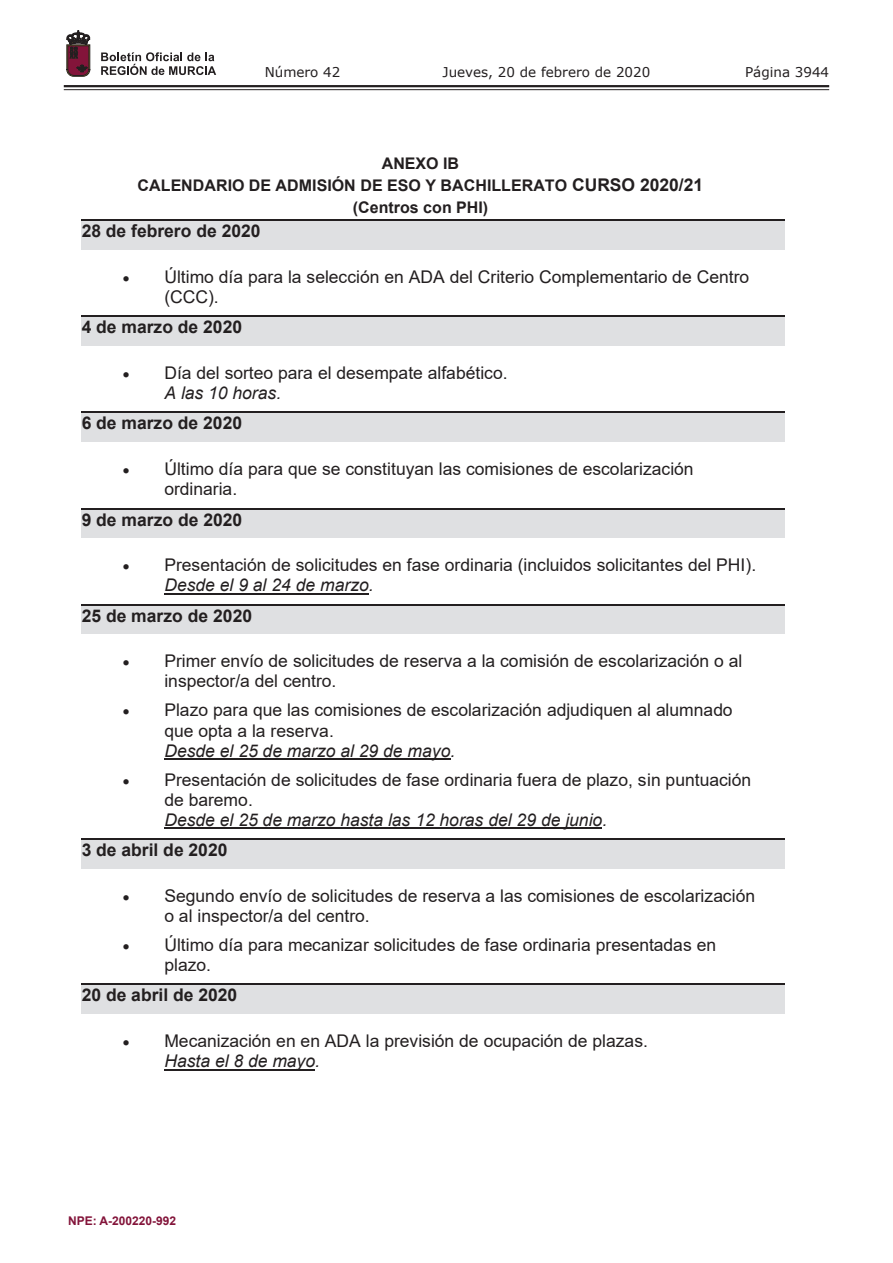
<style>
.page{position:relative;width:893px;height:1263px;background:#fff}
.page>*{position:absolute;margin:0;border:0;box-sizing:border-box;transform-origin:0 0}
.t1{font:17.55px/20.1px "Arial";color:#231f20}
.t2{font:700 17.55px "Arial";color:#231f20}
.t3{font:italic 17.55px "Arial";color:#231f20}
.t4{font:700 16.05px/22.2px "Arial";color:#231f20;text-align:center}
.t5{font:13.5px "Verdana";color:#231f20}
.t6{font:700 12px "Arial";color:#83143a}
.s1{font-size:17.55px}
.s2{font-style:italic}
</style>
<div class="page">
<hr style="left:64px;top:85px;width:765px;height:2px;background:#231f20">
<hr style="left:64px;top:89px;width:765px;height:1px;background:#231f20">
<svg style="left:101px;top:52px;width:115px;height:23px"></svg>
<svg style="left:67px;top:31px;width:23px;height:45px"></svg>
<div style="left:82px;top:221px;width:703px;height:29px;background:#dfe0e2"></div>
<hr style="left:82px;top:219px;width:703px;height:2px;background:#231f20">
<div style="left:82px;top:317px;width:703px;height:29px;background:#dfe0e2"></div>
<hr style="left:82px;top:316px;width:703px;height:1px;background:#231f20">
<div style="left:82px;top:413px;width:703px;height:29px;background:#dfe0e2"></div>
<hr style="left:82px;top:412px;width:703px;height:1px;background:#231f20">
<div style="left:82px;top:509px;width:703px;height:29px;background:#dfe0e2"></div>
<hr style="left:82px;top:508px;width:703px;height:1px;background:#231f20">
<hr style="left:164px;top:593px;width:205px;height:1px;background:#231f20">
<div style="left:82px;top:605px;width:703px;height:29px;background:#dfe0e2"></div>
<hr style="left:82px;top:604px;width:703px;height:1px;background:#231f20">
<hr style="left:164px;top:758px;width:286px;height:2px;background:#231f20">
<hr style="left:164px;top:828px;width:438px;height:1px;background:#231f20">
<div style="left:82px;top:840px;width:703px;height:29px;background:#dfe0e2"></div>
<hr style="left:82px;top:838px;width:703px;height:2px;background:#231f20">
<div style="left:82px;top:985px;width:703px;height:29px;background:#dfe0e2"></div>
<hr style="left:82px;top:983px;width:703px;height:2px;background:#231f20">
<hr style="left:164px;top:1069px;width:151px;height:1px;background:#231f20">
<p class="t5" style="left:265px;top:62px;width:77px">Número 42</p>
<p class="t5" style="left:443px;top:62px;width:209px">Jueves, 20 de febrero de 2020</p>
<p class="t5" style="left:745px;top:62px;width:86px">Página 3944</p>
<p class="t4" style="left:138px;top:152px;width:567px">ANEXO IB<br>CALENDARIO DE ADMISIÓN DE ESO Y BACHILLERATO <span class="s1">CURSO 2020/21 </span>(Centros con PHI)</p>
<p class="t2" style="left:82px;top:219px;width:180px">28 de febrero de 2020</p>
<p class="t1" style="left:164px;top:266px;width:586px;text-indent:-41px">• Último día para la selección en ADA del Criterio Complementario de Centro (CCC).</p>
<p class="t2" style="left:82px;top:315px;width:162px">4 de marzo de 2020</p>
<p class="t1" style="left:164px;top:363px;width:345px;text-indent:-41px">• Día del sorteo para el desempate alfabético.<br><span class="s2">A las 10 horas.</span></p>
<p class="t2" style="left:82px;top:411px;width:162px">6 de marzo de 2020</p>
<p class="t1" style="left:164px;top:459px;width:531px;text-indent:-41px">• Último día para que se constituyan las comisiones de escolarización ordinaria.</p>
<p class="t2" style="left:82px;top:507px;width:162px">9 de marzo de 2020</p>
<p class="t1" style="left:164px;top:555px;width:593px;text-indent:-41px">• Presentación de solicitudes en fase ordinaria (incluidos solicitantes del PHI).<br><span class="s2">Desde el 9 al 24 de marzo.</span></p>
<p class="t2" style="left:82px;top:603px;width:172px">25 de marzo de 2020</p>
<p class="t1" style="left:164px;top:651px;width:579px;text-indent:-41px">• Primer envío de solicitudes de reserva a la comisión de escolarización o al inspector/a del centro.</p>
<p class="t1" style="left:164px;top:700px;width:570px;text-indent:-41px">• Plazo para que las comisiones de escolarización adjudiquen al alumnado que opta a la reserva.</p>
<p class="t3" style="left:164px;top:739px;width:292px">Desde el 25 de marzo al 29 de mayo.</p>
<p class="t1" style="left:164px;top:769px;width:588px;text-indent:-41px">• Presentación de solicitudes de fase ordinaria fuera de plazo, sin puntuación de baremo.</p>
<p class="t3" style="left:164px;top:808px;width:444px">Desde el 25 de marzo hasta las 12 horas del 29 de junio.</p>
<p class="t2" style="left:82px;top:837px;width:147px">3 de abril de 2020</p>
<p class="t1" style="left:164px;top:885px;width:592px;text-indent:-41px">• Segundo envío de solicitudes de reserva a las comisiones de escolarización o al inspector/a del centro.</p>
<p class="t1" style="left:164px;top:934px;width:553px;text-indent:-41px">• Último día para mecanizar solicitudes de fase ordinaria presentadas en plazo.</p>
<p class="t2" style="left:82px;top:983px;width:157px">20 de abril de 2020</p>
<p class="t1" style="left:164px;top:1030px;width:485px;text-indent:-41px">• Mecanización en en ADA la previsión de ocupación de plazas.<br><span class="s2">Hasta el 8 de mayo.</span></p>
<p class="t6" style="left:68px;top:1212px;width:110px">NPE: A-200220-992</p>
</div>
